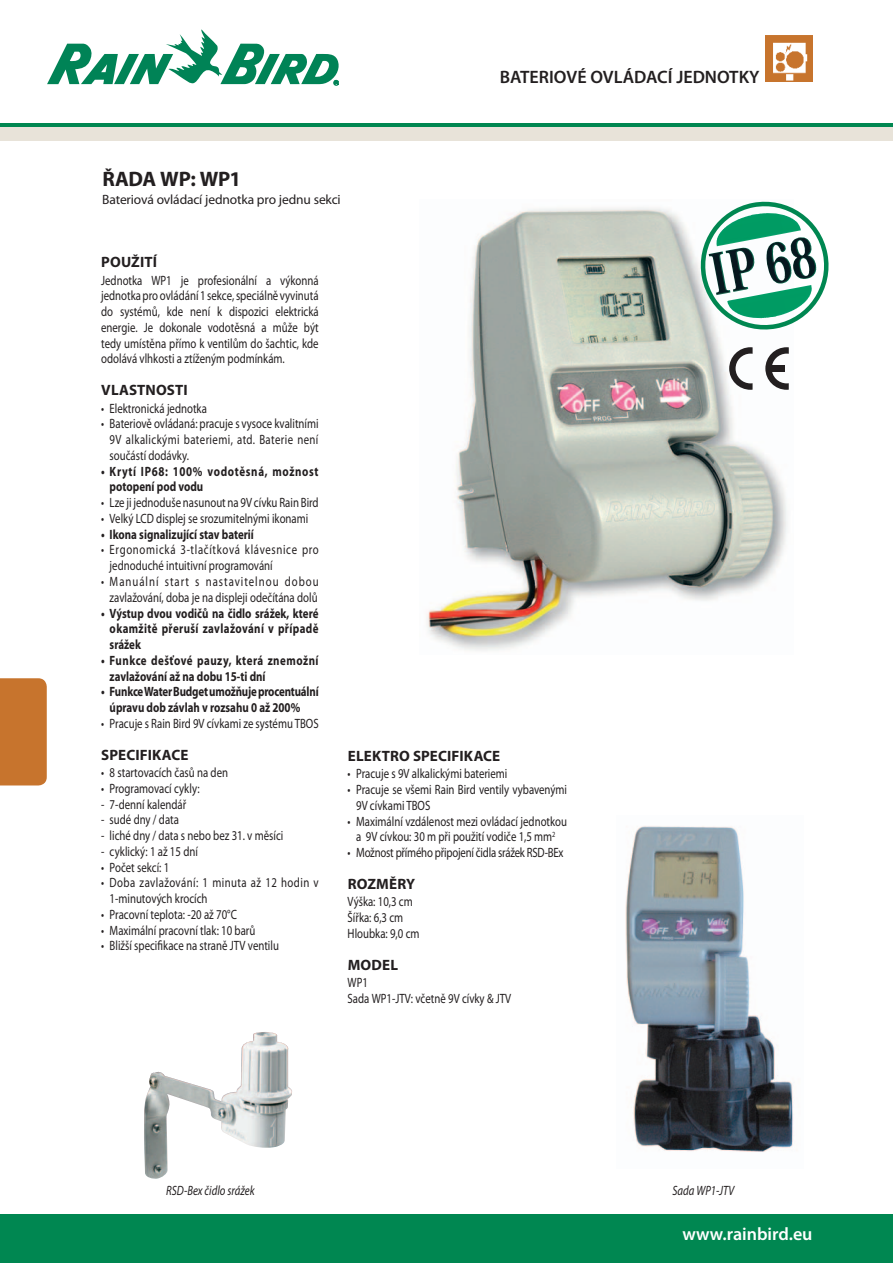
<style>
.page{position:relative;width:893px;height:1263px;background:#fff}
.page>*{position:absolute;margin:0;border:0;box-sizing:border-box;transform-origin:0 0}
.t1{font:700 21px "Myriad Pro";letter-spacing:-.015em;color:#231f20}
.t2{font:600 18px "Myriad Pro";color:#231f20}
.t3{font:600 18px "Myriad Pro";color:#fff}
.t4{font:700 15px "Myriad Pro";letter-spacing:.01em;color:#231f20}
.t5{font:13.5px/15.8px "Myriad Pro";color:#231f20;scale:.8 1}
.t6{font:700 13.5px/15.8px "Myriad Pro";color:#231f20;text-align:justify;scale:.81 1}
.t7{font:13.5px/15.8px "Myriad Pro";letter-spacing:.05em;color:#231f20;scale:.8 1}
.t8{font:700 13.5px/15.8px "Myriad Pro";letter-spacing:.035em;color:#231f20;scale:.81 1}
.t9{font:13.5px/15.8px "Myriad Pro";letter-spacing:.035em;color:#231f20;scale:.8 1}
.t10{font:700 13.5px/15.8px "Myriad Pro";letter-spacing:.06em;color:#231f20;scale:.81 1}
.t11{font:13.5px "Myriad Pro";letter-spacing:-.02em;color:#231f20;scale:.8 1}
.t12{font:13.5px "Myriad Pro";color:#231f20}
.t13{font:italic 13.5px "Myriad Pro";color:#231f20;scale:.8 1}
</style>
<div class="page">
<img style="left:766px;top:35px;width:46px;height:47px">
<svg style="left:47px;top:29px;width:292px;height:57px"></svg>
<div style="left:0;top:123px;width:893px;height:5px;background:#008751"></div>
<div style="left:0;top:127px;width:893px;height:14px;background:#e8e3d9"></div>
<div style="left:0;top:1215px;width:893px;height:48px;background:#008751"></div>
<div style="left:0;top:678px;width:47px;height:107px;background:#c7742d"></div>
<img style="left:427px;top:207px;width:360px;height:444px">
<svg style="left:698px;top:201px;width:131px;height:131px"></svg>
<svg style="left:729px;top:347px;width:24px;height:43px"></svg>
<svg style="left:765px;top:347px;width:24px;height:43px"></svg>
<div style="left:770px;top:365px;width:15px;height:7px;background:#231f20"></div>
<img style="left:144px;top:1032px;width:148px;height:147px">
<img style="left:625px;top:826px;width:168px;height:326px">
<h1 class="t1" style="left:102px;top:165px;width:140px">ŘADA WP: WP1</h1>
<p class="t12" style="left:102px;top:191px;width:240px">Bateriová ovládací jednotka pro jednu sekci</p>
<h2 class="t2" style="left:500px;top:66px;width:261px">BATERIOVÉ OVLÁDACÍ JEDNOTKY</h2>
<p class="t4" style="left:101px;top:252px;width:57px">POUŽITÍ</p>
<p class="t5" style="left:101px;top:272px;width:273px;text-align:justify">Jednotka WP1 je profesionální a výkonná jednotka pro ovládání 1 sekce, speciálně vyvinutá do systémů, kde není k dispozici elektrická energie. Je dokonale vodotěsná a může být tedy umístěna přímo k ventilům do šachtic, kde odolává vlhkosti a ztíženým podmínkám.</p>
<p class="t4" style="left:101px;top:380px;width:88px">VLASTNOSTI</p>
<p class="t5" style="left:101px;top:400px;width:134px">• Elektronická jednotka</p>
<p class="t5" style="left:110px;top:416px;width:263px;text-align:justify;text-indent:-8px">• Bateriově ovládaná: pracuje s vysoce kvalitními 9V alkalickými bateriemi, atd. Baterie není součástí dodávky.</p>
<p class="t10" style="left:110px;top:463px;width:260px;text-indent:-8px">• Krytí IP68: 100% vodotěsná, možnost potopení pod vodu</p>
<p class="t5" style="left:101px;top:495px;width:273px">• Lze ji jednoduše nasunout na 9V cívku Rain Bird</p>
<p class="t5" style="left:101px;top:510px;width:260px">• Velký LCD displej se srozumitelnými ikonami</p>
<p class="t6" style="left:101px;top:526px;width:190px">• Ikona signalizující stav baterií</p>
<p class="t7" style="left:110px;top:542px;width:263px;text-indent:-8px">• Ergonomická 3-tlačítková klávesnice pro jednoduché intuitivní programování</p>
<p class="t5" style="left:101px;top:573px;width:273px;text-align:center">• Manuální start s nastavitelnou dobou zavlažování, doba je na displeji odečítána dolů</p>
<p class="t6" style="left:110px;top:605px;width:259px;text-indent:-8px">• Výstup dvou vodičů na čidlo srážek, které okamžitě přeruší zavlažování v případě srážek</p>
<p class="t8" style="left:110px;top:652px;width:260px;text-indent:-8px">• Funkce dešťové pauzy, která znemožní zavlažování až na dobu 15-ti dní</p>
<p class="t6" style="left:110px;top:683px;width:260px;text-indent:-8px">• Funkce Water Budget umožňuje procentuální úpravu dob závlah v rozsahu 0 až 200%</p>
<p class="t5" style="left:101px;top:715px;width:273px">• Pracuje s Rain Bird 9V cívkami ze systému TBOS</p>
<p class="t4" style="left:101px;top:745px;width:89px">SPECIFIKACE</p>
<p class="t5" style="left:101px;top:764px;width:160px">• 8 startovacích časů na den</p>
<p class="t5" style="left:101px;top:780px;width:125px">• Programovací cykly:</p>
<p class="t5" style="left:101px;top:796px;width:108px">- 7-denní kalendář</p>
<p class="t5" style="left:101px;top:812px;width:99px">- sudé dny / data</p>
<p class="t5" style="left:101px;top:827px;width:229px">- liché dny / data s nebo bez 31. v měsíci</p>
<p class="t5" style="left:101px;top:843px;width:122px">- cyklický: 1 až 15 dní</p>
<p class="t5" style="left:101px;top:859px;width:87px">• Počet sekcí: 1</p>
<p class="t9" style="left:110px;top:875px;width:263px;text-indent:-8px">• Doba zavlažování: 1 minuta až 12 hodin v<br>1-minutových krocích</p>
<p class="t5" style="left:101px;top:906px;width:171px">• Pracovní teplota: -20 až 70°C</p>
<p class="t5" style="left:101px;top:922px;width:194px">• Maximální pracovní tlak: 10 barů</p>
<p class="t5" style="left:101px;top:938px;width:224px">• Bližší specifikace na straně JTV ventilu</p>
<p class="t4" style="left:348px;top:746px;width:154px">ELEKTRO SPECIFIKACE</p>
<p class="t5" style="left:348px;top:766px;width:201px">• Pracuje s 9V alkalickými bateriemi</p>
<p class="t5" style="left:356px;top:781px;width:265px;text-indent:-8px">• Pracuje se všemi Rain Bird ventily vybavenými<br>9V cívkami TBOS</p>
<p class="t5" style="left:348px;top:813px;width:276px;text-align:center">• Maximální vzdálenost mezi ovládací jednotkou a 9V cívkou: 30 m při použití vodiče 1,5 mm<sup>2</sup></p>
<p class="t11" style="left:348px;top:844px;width:271px">• Možnost přímého připojení čidla srážek RSD-BEx</p>
<p class="t4" style="left:348px;top:874px;width:69px">ROZMĚRY</p>
<p class="t5" style="left:348px;top:894px;width:91px">Výška: 10,3 cm šířka: 6,3 cm hloubka: 9,0 cm</p>
<p class="t4" style="left:348px;top:955px;width:52px">MODEL</p>
<p class="t5" style="left:348px;top:974px;width:206px">WP1<br>Sada WP1-JTV: včetně 9V cívky &amp; JTV</p>
<p class="t13" style="left:166px;top:1182px;width:112px">RSD-Bex čidlo srážek</p>
<p class="t13" style="left:672px;top:1182px;width:79px">Sada WP1-JTV</p>
<h2 class="t3" style="left:682px;top:1220px;width:132px">www.rainbird.eu</h2>
</div>
